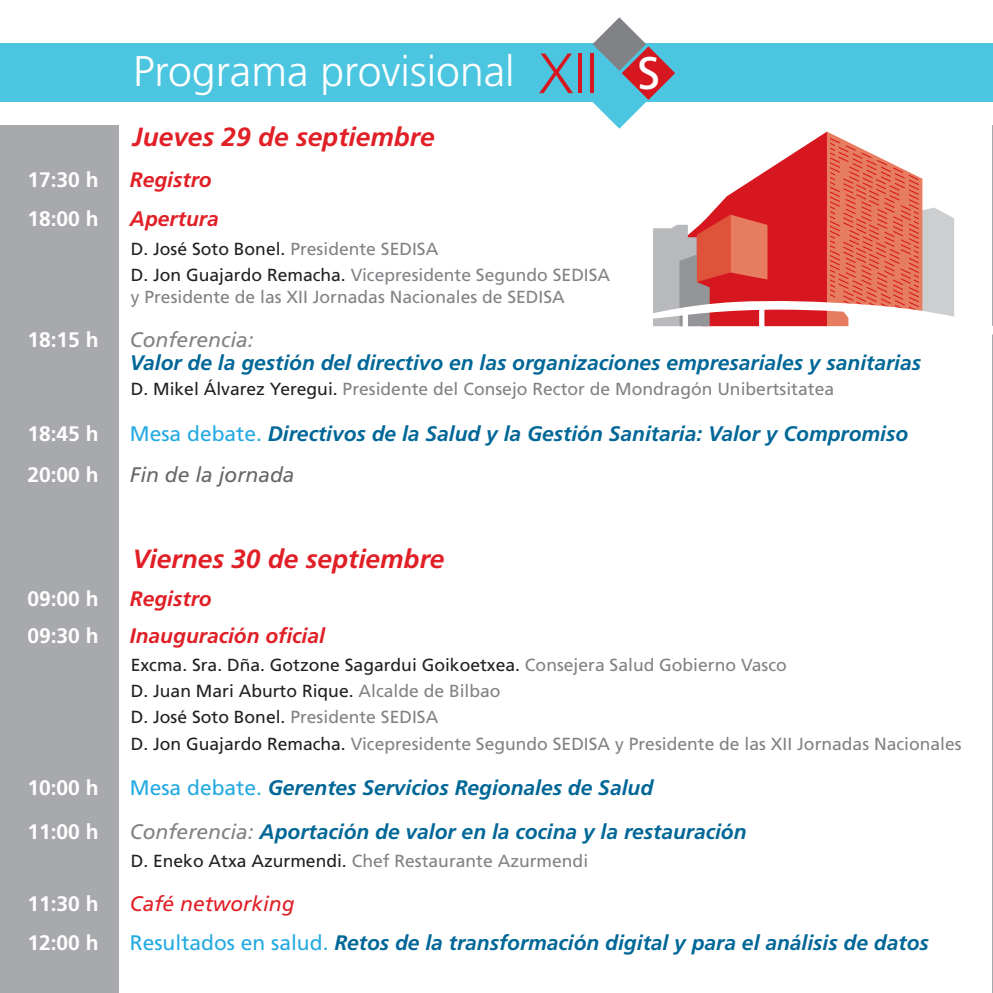
<style>
.page{position:relative;width:993px;height:993px;background:#fff}
.page>*{position:absolute;margin:0;border:0;box-sizing:border-box;transform-origin:0 0}
.t1{font:300 56.7px "Frutiger";color:#d7171f}
.t2{font:300 42.88px "Frutiger";color:#fff}
.t3{font:italic 700 26.25px "Frutiger";color:#e01f26}
.t4{font:italic 700 21px "Frutiger";color:#016797}
.t5{font:700 21px "Frutiger";color:#fff}
.t6{font:italic 700 21px "Frutiger";color:#e01f26}
.t7{font:italic 21px "Frutiger";color:#67676a}
.t8{font:italic 21px "Frutiger";color:#e01f26}
.t9{font:italic 21px "Frutiger";color:#808285}
.t10{font:17.5px/26.2px "Frutiger";color:#808285}
.s1{font-weight:400;font-size:45.5px;color:#fff}
.s2{color:#231f20}
.s3{font-weight:400;font-style:normal;color:#24aae1}
.s4{font-weight:400;color:#808285}
</style>
<div class="page">
<div style="left:0;top:125px;width:119px;height:867px;background:#a8a9ad"></div>
<div style="left:0;top:43px;width:992px;height:59px;background:#4cc6e0"></div>
<hr style="left:991px;top:125px;width:1px;height:867px;background:#a8a9ad">
<svg style="left:592px;top:17px;width:400px;height:317px"></svg>
<h2 class="t2" style="left:133px;top:47px;width:383px">Programa provisional</h2>
<h3 class="t3" style="left:132px;top:122px;width:303px">Jueves 29 de septiembre</h3>
<p class="t5" style="left:27px;top:167px;width:73px">17:30 h</p>
<p class="t6" style="left:130px;top:167px;width:83px">Registro</p>
<p class="t5" style="left:27px;top:206px;width:73px">18:00 h</p>
<p class="t6" style="left:130px;top:206px;width:90px">Apertura</p>
<h1 class="t1" style="left:538px;top:41px;width:123px">XII <span class="s1">S</span></h1>
<p class="t10" style="left:131px;top:236px;width:481px"><span class="s2">D. José Soto Bonel.</span> Presidente SEDISA<br><span class="s2">D. Jon Guajardo Remacha.</span> Vicepresidente Segundo SEDISA</p>
<p class="t10" style="left:131px;top:283px;width:435px">y Presidente de las XII Jornadas Nacionales de SEDISA</p>
<p class="t5" style="left:27px;top:327px;width:73px">18:15 h</p>
<p class="t9" style="left:130px;top:327px;width:125px">Conferencia:</p>
<p class="t4" style="left:130px;top:350px;width:792px">Valor de la gestión del directivo en las organizaciones empresariales y sanitarias</p>
<p class="t10" style="left:131px;top:376px;width:704px"><span class="s2">D. Mikel Álvarez Yeregui.</span> Presidente del Consejo Rector de Mondragón Unibertsitatea</p>
<p class="t5" style="left:27px;top:421px;width:73px">18:45 h</p>
<p class="t4" style="left:130px;top:421px;width:779px"><span class="s3">Mesa debate.</span> Directivos de la Salud y la Gestión Sanitaria: Valor y Compromiso</p>
<p class="t5" style="left:27px;top:462px;width:73px">20:00 h</p>
<p class="t7" style="left:130px;top:462px;width:166px">Fin de la jornada</p>
<h3 class="t3" style="left:132px;top:543px;width:313px">Viernes 30 de septiembre</h3>
<p class="t5" style="left:27px;top:586px;width:73px">09:00 h</p>
<p class="t6" style="left:130px;top:586px;width:83px">Registro</p>
<p class="t5" style="left:27px;top:623px;width:73px">09:30 h</p>
<p class="t6" style="left:130px;top:623px;width:196px">Inauguración oficial</p>
<p class="t10" style="left:131px;top:651px;width:832px"><span class="s2">Excma. Sra. Dña. Gotzone Sagardui Goikoetxea.</span> Consejera Salud Gobierno Vasco<br><span class="s2">D. Juan Mari Aburto Rique.</span> Alcalde de Bilbao<br><span class="s2">D. José Soto Bonel.</span> Presidente SEDISA<br><span class="s2">D. Jon Guajardo Remacha.</span> Vicepresidente Segundo SEDISA y Presidente de las XII Jornadas Nacionales</p>
<p class="t5" style="left:27px;top:775px;width:73px">10:00 h</p>
<p class="t4" style="left:130px;top:775px;width:524px"><span class="s3">Mesa debate.</span> Gerentes Servicios Regionales de Salud</p>
<p class="t5" style="left:27px;top:818px;width:73px">11:00 h</p>
<p class="t4" style="left:130px;top:818px;width:618px"><span class="s4">Conferencia:</span> Aportación de valor en la cocina y la restauración</p>
<p class="t10" style="left:131px;top:847px;width:459px"><span class="s2">D. Eneko Atxa Azurmendi.</span> Chef Restaurante Azurmendi</p>
<p class="t5" style="left:27px;top:891px;width:73px">11:30 h</p>
<p class="t8" style="left:130px;top:891px;width:166px">Café networking</p>
<p class="t5" style="left:27px;top:930px;width:73px">12:00 h</p>
<p class="t4" style="left:130px;top:930px;width:800px"><span class="s3">Resultados en salud.</span> Retos de la transformación digital y para el análisis de datos</p>
</div>
